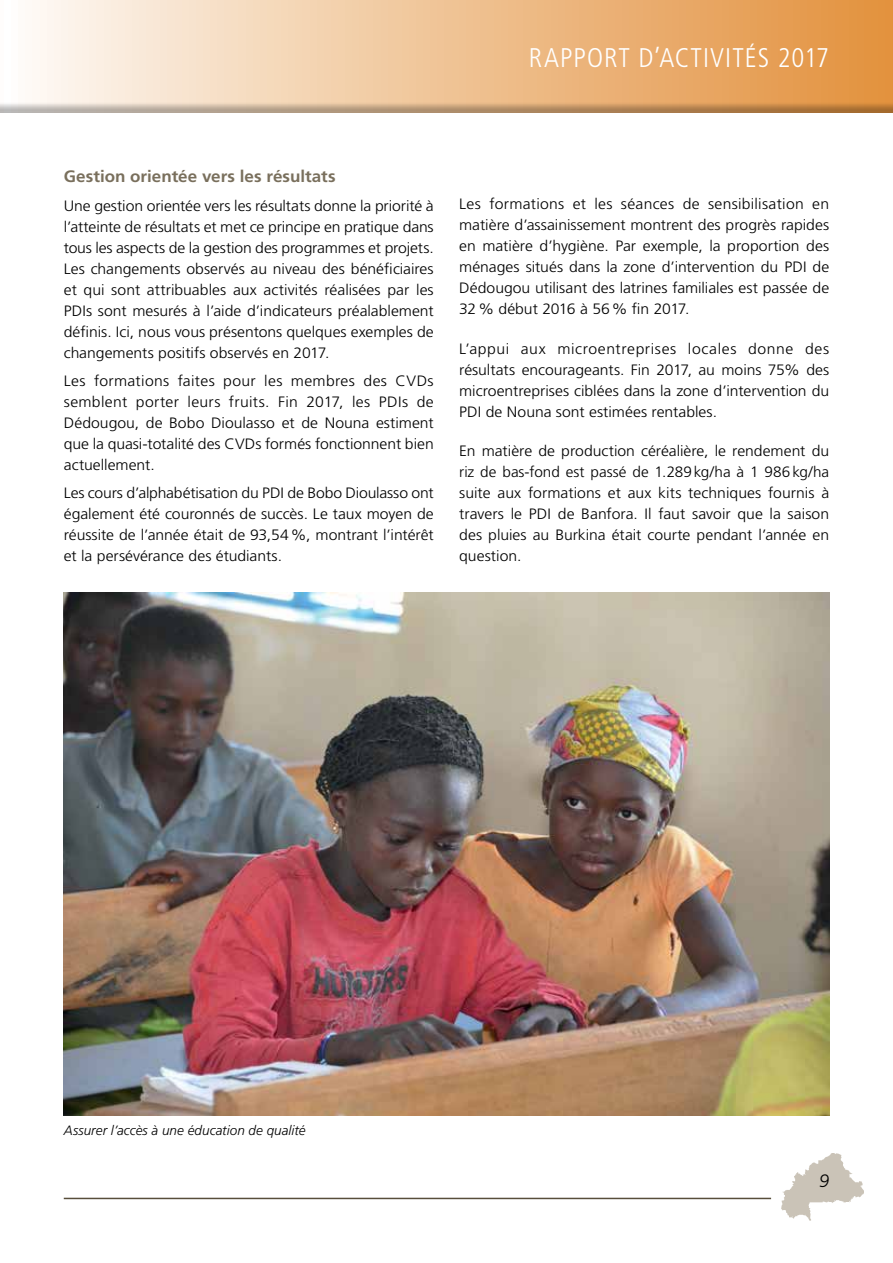
<style>
.page{position:relative;width:893px;height:1263px;background:#fff}
.page>*{position:absolute;margin:0;border:0;box-sizing:border-box;transform-origin:0 0}
.t1{font:300 condensed 27px "Frutiger LT Std";letter-spacing:.04em;color:#fff}
.t2{font:italic 300 18px "Frutiger LT Std";color:#000}
.t3{font:700 16.5px "Frutiger LT Std";color:#796f5c}
.t4{font:300 15px/21px "Frutiger LT Std";color:#000;text-align:justify;scale:1.05 1}
.t5{font:italic 300 13.5px "Frutiger LT Std";color:#000}
</style>
<div class="page">
<img style="left:781px;top:1154px;width:82px;height:67px">
<div style="left:0;top:0;width:893px;height:115px;background:#000;opacity:.28"></div>
<hr style="left:64px;top:1198px;width:707px;height:1px;background:#584e3b">
<img style="left:64px;top:592px;width:765px;height:523px">
<h1 class="t1" style="left:529px;top:42px;width:302px">RAPPORT D’ACTIVITÉS 2017</h1>
<p class="t3" style="left:64px;top:167px;width:273px">Gestion orientée vers les résultats</p>
<p class="t4" style="left:64px;top:195px;width:354px">Une gestion orientée vers les résultats donne la priorité à l’atteinte de résultats et met ce principe en pratique dans tous les aspects de la gestion des programmes et projets.<br>Les changements observés au niveau des bénéficiaires et qui sont attribuables aux activités réalisées par les PDIs sont mesurés à l’aide d’indicateurs préalablement définis. Ici, nous vous présentons quelques exemples de changements positifs observés en 2017.</p>
<p class="t4" style="left:64px;top:371px;width:354px">Les formations faites pour les membres des CVDs semblent porter leurs fruits. Fin 2017, les PDIs de Dédougou, de Bobo Dioulasso et de Nouna estiment que la quasi-totalité des CVDs formés fonctionnent bien actuellement.</p>
<p class="t4" style="left:64px;top:483px;width:354px">Les cours d’alphabétisation du PDI de Bobo Dioulasso ont également été couronnés de succès. Le taux moyen de réussite de l’année était de 93,54%, montrant l’intérêt et la persévérance des étudiants.</p>
<p class="t4" style="left:459px;top:193px;width:354px">Les formations et les séances de sensibilisation en matière d’assainissement montrent des progrès rapides en matière d’hygiène. Par exemple, la proportion des ménages situés dans la zone d’intervention du PDI de Dédougou utilisant des latrines familiales est passée de 32% début 2016 à 56% fin 2017.</p>
<p class="t4" style="left:459px;top:338px;width:354px">L’appui aux microentreprises locales donne des résultats encourageants. Fin 2017, au moins 75% des microentreprises ciblées dans la zone d’intervention du PDI de Nouna sont estimées rentables.</p>
<p class="t4" style="left:459px;top:441px;width:354px">En matière de production céréalière, le rendement du riz de bas-fond est passé de 1.289kg/ha à 1 986kg/ha suite aux formations et aux kits techniques fournis à travers le PDI de Banfora. Il faut savoir que la saison des pluies au Burkina était courte pendant l’année en question.</p>
<p class="t5" style="left:64px;top:1123px;width:243px">Assurer l’accès à une éducation de qualité</p>
<p class="t2" style="left:819px;top:1171px;width:12px">9</p>
</div>
